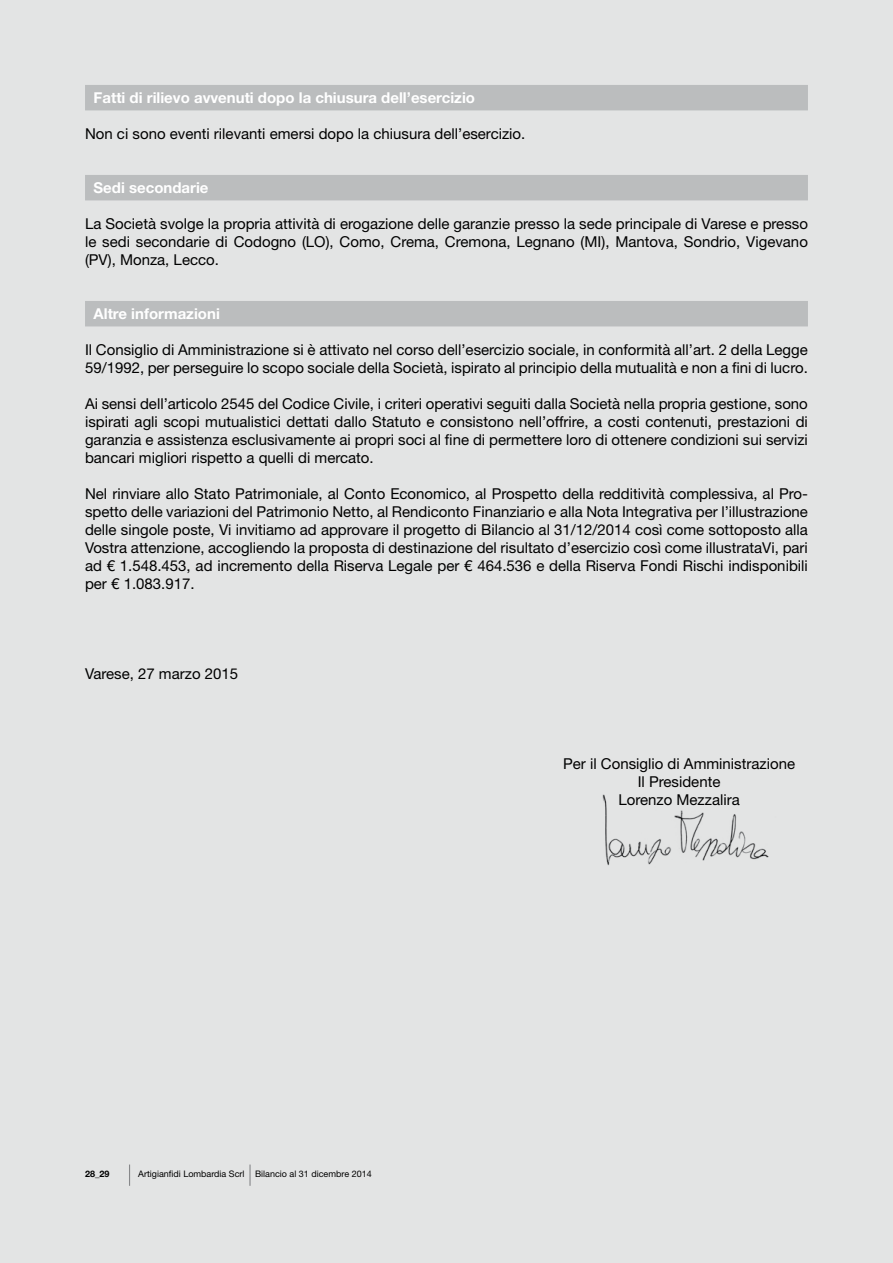
<style>
.page{position:relative;width:893px;height:1263px;background:#e3e4e4}
.page>*{position:absolute;margin:0;border:0;box-sizing:border-box;transform-origin:0 0}
.t1{font:15px/18px "Helvetica Neue LT Std";color:#000;text-align:justify}
.t2{font:700 15px "Helvetica Neue LT Std";color:#fff}
.t3{font:9px "Helvetica Neue LT Std";color:#000}
.t4{font:700 9px "Helvetica Neue LT Std";color:#000}
</style>
<div class="page">
<svg style="left:129px;top:1164px;width:1px;height:22px"></svg>
<hr style="left:249px;top:1164px;width:2px;height:22px;background:#87888a">
<div style="left:85px;top:85px;width:723px;height:25px;background:#bbbdbe"></div>
<div style="left:85px;top:175px;width:723px;height:25px;background:#bbbdbe"></div>
<div style="left:85px;top:301px;width:723px;height:25px;background:#bbbdbe"></div>
<img style="left:602px;top:794px;width:167px;height:72px">
<p class="t2" style="left:94px;top:88px;width:383px">Fatti di rilievo avvenuti dopo la chiusura dell’esercizio</p>
<p class="t1" style="left:85px;top:124px;width:442px">Non ci sono eventi rilevanti emersi dopo la chiusura dell’esercizio.</p>
<p class="t2" style="left:94px;top:178px;width:116px">Sedi secondarie</p>
<p class="t1" style="left:85px;top:214px;width:724px">La Società svolge la propria attività di erogazione delle garanzie presso la sede principale di Varese e presso le sedi secondarie di Codogno (LO), Como, Crema, Cremona, Legnano (MI), Mantova, Sondrio, Vigevano (PV), Monza, Lecco.</p>
<p class="t2" style="left:94px;top:304px;width:128px">Altre informazioni</p>
<p class="t1" style="left:85px;top:340px;width:724px">Il Consiglio di Amministrazione si è attivato nel corso dell’esercizio sociale, in conformità all’art. 2 della Legge<br>59/1992, per perseguire lo scopo sociale della Società, ispirato al principio della mutualità e non a fini di lucro.</p>
<p class="t1" style="left:85px;top:394px;width:724px">Ai sensi dell’articolo 2545 del Codice Civile, i criteri operativi seguiti dalla Società nella propria gestione, sono ispirati agli scopi mutualistici dettati dallo Statuto e consistono nell’offrire, a costi contenuti, prestazioni di garanzia e assistenza esclusivamente ai propri soci al fine di permettere loro di ottenere condizioni sui servizi bancari migliori rispetto a quelli di mercato.</p>
<p class="t1" style="left:85px;top:484px;width:724px">Nel rinviare allo Stato Patrimoniale, al Conto Economico, al Prospetto della redditività complessiva, al Pro&shy;spetto delle variazioni del Patrimonio Netto, al Rendiconto Finanziario e alla Nota Integrativa per l’illustrazione delle singole poste, Vi invitiamo ad approvare il progetto di Bilancio al 31/12/2014 così come sottoposto alla Vostra attenzione, accogliendo la proposta di destinazione del risultato d’esercizio così come illustrataVi, pari ad € 1.548.453, ad incremento della Riserva Legale per € 464.536 e della Riserva Fondi Rischi indisponibili per € 1.083.917.</p>
<p class="t1" style="left:85px;top:664px;width:155px">Varese, 27 marzo 2015</p>
<p class="t4" style="left:85px;top:1169px;width:26px">28_29</p>
<p class="t3" style="left:138px;top:1169px;width:235px">Artigianfidi Lombardia Scrl Bilancio al 31 dicembre 2014</p>
<p class="t1" style="left:563px;top:754px;width:233px;text-align:center">Per il Consiglio di Amministrazione<br>Il Presidente<br>Lorenzo Mezzalira</p>
</div>
